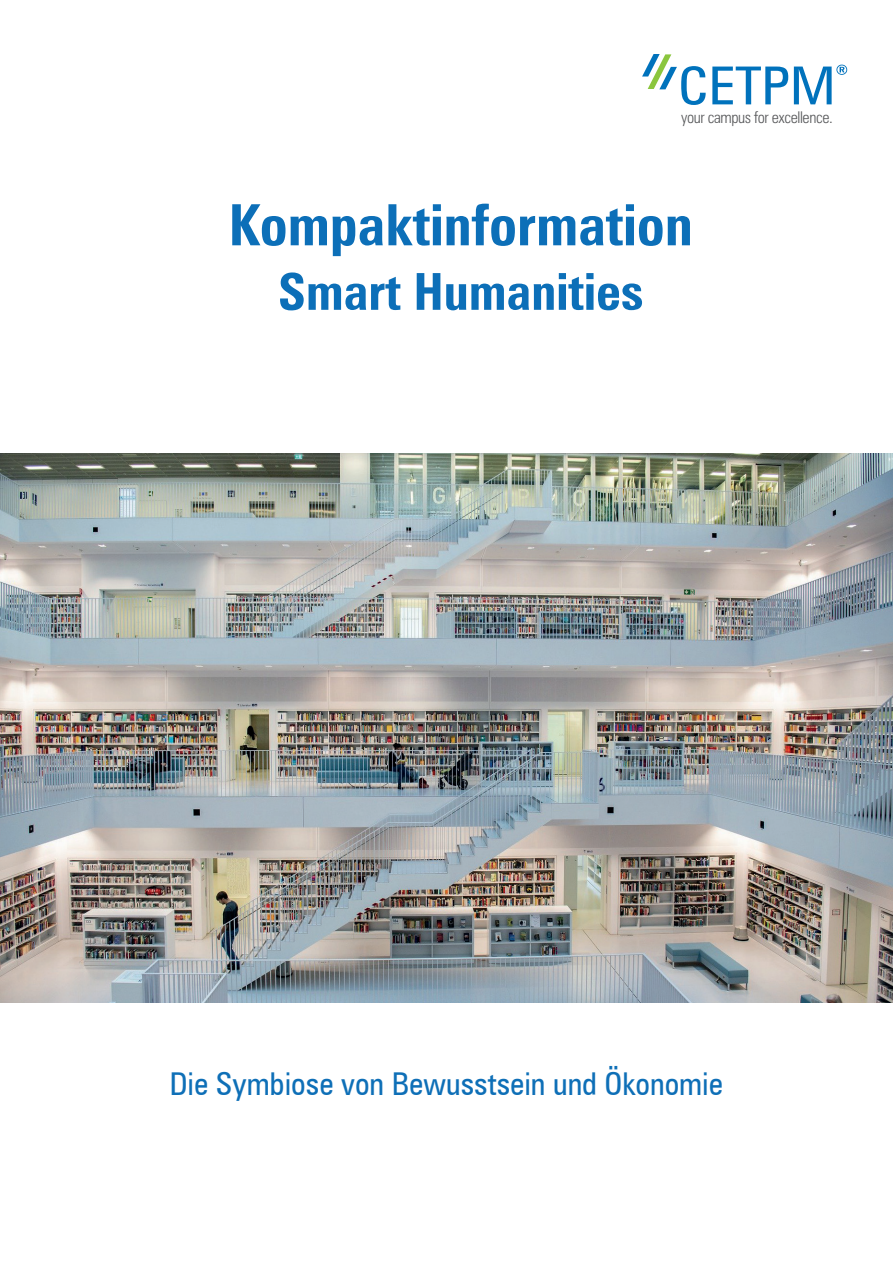
<style>
.page{position:relative;width:893px;height:1263px;background:#fff}
.page>*{position:absolute;margin:0;border:0;box-sizing:border-box;transform-origin:0 0}
.t1{font:700 condensed 57px "Zurich BT";color:#0c6fb8}
.t2{font:700 condensed 51px "Zurich BT";color:#0c6fb8}
.t3{font:condensed 31.5px "Zurich BT";color:#0e6fb7}
.t4{font:300 condensed 16.2px "Zurich BT";letter-spacing:-.025em;color:#57585a}
</style>
<div class="page">
<svg style="left:642px;top:54px;width:64px;height:51px"></svg>
<svg style="left:712px;top:67px;width:76px;height:37px"></svg>
<svg style="left:794px;top:65px;width:53px;height:39px"></svg>
<img style="left:0;top:453px;width:893px;height:549px">
<p class="t4" style="left:681px;top:107px;width:153px">your campus for excellence.</p>
<h1 class="t1" style="left:229px;top:190px;width:466px">Kompaktinformation</h1>
<h2 class="t2" style="left:278px;top:261px;width:367px">Smart Humanities</h2>
<p class="t3" style="left:170px;top:1065px;width:555px">Die Symbiose von Bewusstsein und Ökonomie</p>
</div>
